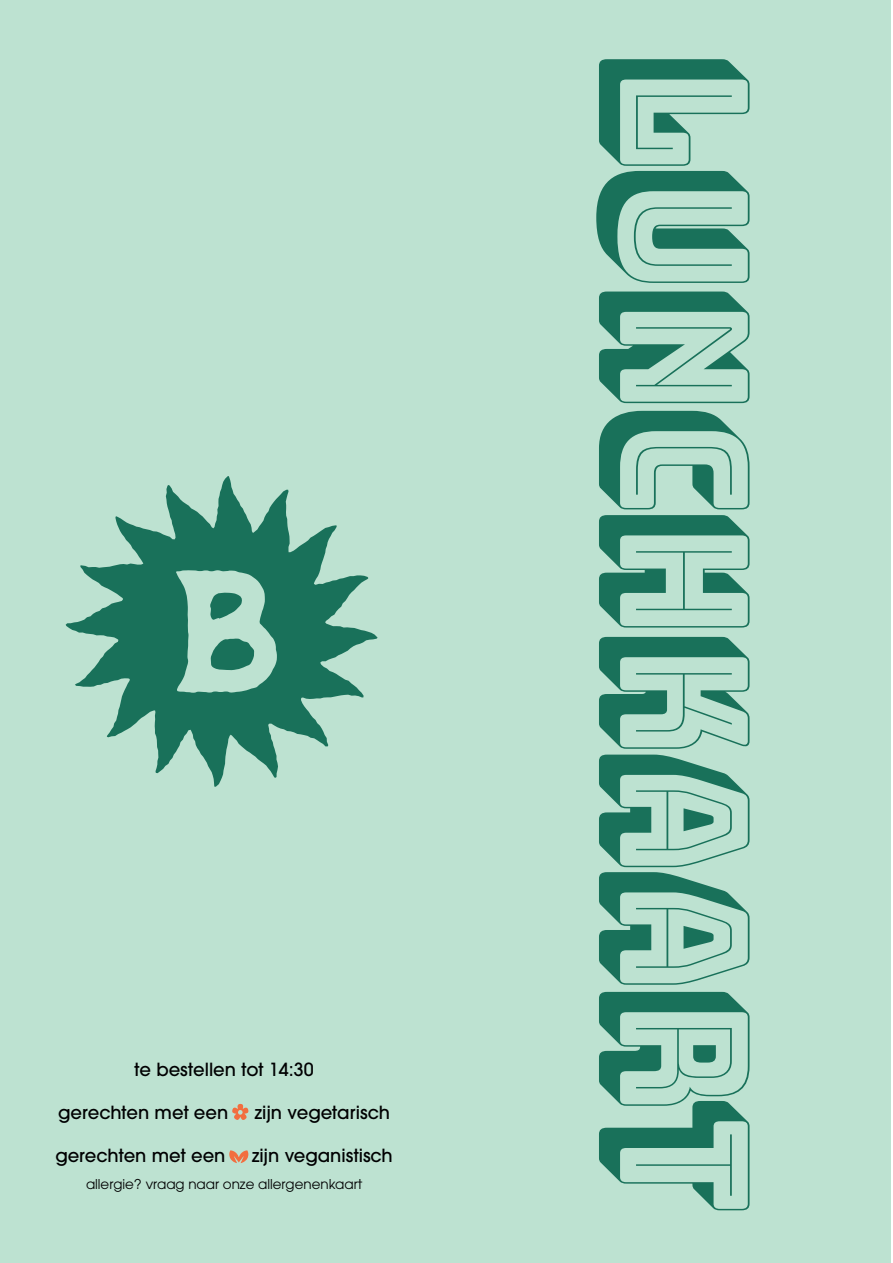
<style>
.page{position:relative;width:893px;height:1263px;background:#fff}
.page>*{position:absolute;margin:0;border:0;box-sizing:border-box;transform-origin:0 0}
.t1{font:177.45px "Bungee Shade";letter-spacing:-.025em;color:#19715a;scale:.82 1}
.t2{font:500 18px "ITC Avant Garde Pro";color:#000001}
.t3{font:13.5px "ITC Avant Garde Pro";color:#000001}
</style>
<div class="page">
<div style="left:0;top:0;width:891px;height:1263px;background:#bde2d1"></div>
<svg style="left:66px;top:476px;width:312px;height:311px"></svg>
<svg style="left:232px;top:1104px;width:16px;height:16px"></svg>
<svg style="left:229px;top:1150px;width:19px;height:13px"></svg>
<p class="t2" style="left:134px;top:1058px;width:181px">te bestellen tot 14:30</p>
<p class="t2" style="left:58px;top:1101px;width:172px">gerechten met een</p>
<p class="t2" style="left:255px;top:1101px;width:137px">zijn vegetarisch</p>
<p class="t2" style="left:55px;top:1144px;width:172px">gerechten met een</p>
<p class="t2" style="left:252px;top:1144px;width:142px">zijn veganistisch</p>
<p class="t3" style="left:86px;top:1176px;width:278px">allergie? vraag naar onze allergenenkaart</p>
<h1 class="t1" style="left:785px;top:53px;width:1414px;rotate:90deg">lunchkaart</h1>
</div>
